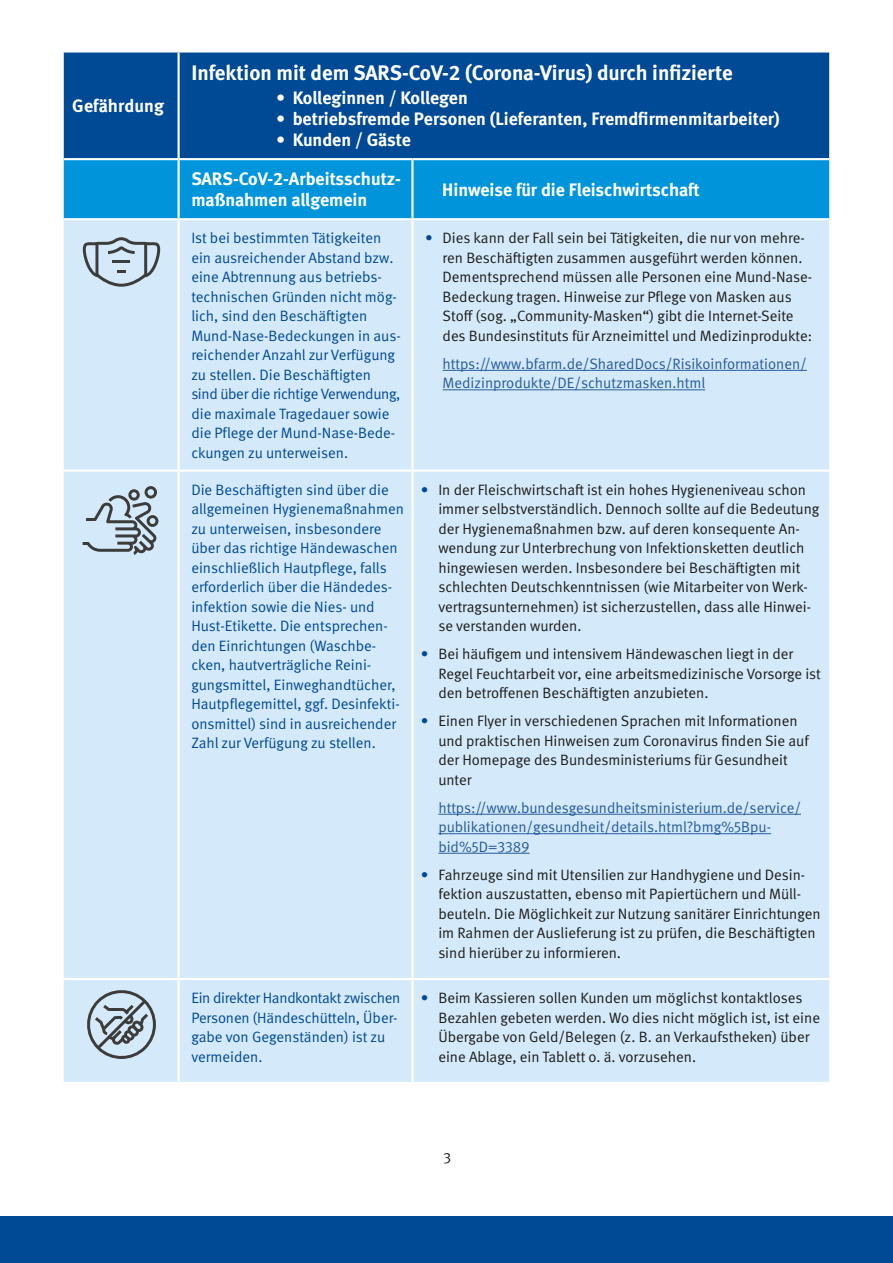
<style>
.page{position:relative;width:893px;height:1263px;background:#fff}
.page>*{position:absolute;margin:0;border:0;box-sizing:border-box;transform-origin:0 0}
.Tabelle_fett_weiß{font:700 21px "DGUV Meta";color:#fff}
.Tabelle_fett_weiß-2{font:700 18px "DGUV Meta";color:#fff}
.Tabelle_regular{font:700 18px/21px "DGUV Meta";color:#fff}
.Tabelle_regular-2{font:15px/19.5px "DGUV Meta";color:#1d1d1b}
.Tabelle_regular-3{font:15px/19.5px "DGUV Meta";color:#004994}
.Tabelle_regular-4{font:15px/19.5px "DGUV Meta";color:#275b9b}
.s1{color:#004994}
.s2{color:#d4eafa}
</style>
<div class="page">
<div style="left:0;top:1216px;width:893px;height:47px;background:#004994"></div>
<div style="left:64px;top:53px;width:765px;height:105px;background:#004994"></div>
<div style="left:64px;top:160px;width:765px;height:58px;background:#0095db"></div>
<div style="left:64px;top:220px;width:765px;height:862px;background:#d4eafa"></div>
<hr style="left:178px;top:53px;width:2px;height:105px;background:#fff">
<hr style="left:178px;top:160px;width:2px;height:58px;background:#fff">
<hr style="left:411px;top:160px;width:3px;height:58px;background:#fff">
<hr style="left:178px;top:220px;width:2px;height:249px;background:#fff">
<hr style="left:411px;top:220px;width:3px;height:249px;background:#fff">
<hr style="left:64px;top:469px;width:115px;height:3px;background:#fff">
<hr style="left:179px;top:469px;width:233px;height:3px;background:#fff">
<hr style="left:178px;top:472px;width:2px;height:506px;background:#fff">
<hr style="left:412px;top:469px;width:417px;height:3px;background:#fff">
<hr style="left:411px;top:472px;width:3px;height:506px;background:#fff">
<hr style="left:64px;top:978px;width:115px;height:2px;background:#fff">
<hr style="left:179px;top:978px;width:233px;height:2px;background:#fff">
<hr style="left:178px;top:980px;width:2px;height:102px;background:#fff">
<hr style="left:412px;top:978px;width:417px;height:2px;background:#fff">
<hr style="left:411px;top:980px;width:3px;height:102px;background:#fff">
<hr style="left:443px;top:370px;width:364px;height:1px;background:#275b9b">
<hr style="left:443px;top:389px;width:262px;height:1px;background:#275b9b">
<hr style="left:438px;top:814px;width:363px;height:1px;background:#275b9b">
<hr style="left:438px;top:833px;width:333px;height:1px;background:#275b9b">
<hr style="left:438px;top:853px;width:92px;height:1px;background:#275b9b">
<svg style="left:84px;top:987px;width:72px;height:72px;background:#abbbc7"></svg>
<svg style="left:83px;top:486px;width:75px;height:69px;background:#acbcc7"></svg>
<svg style="left:83px;top:237px;width:77px;height:50px;background:#afbfcb"></svg>
<p class="Tabelle_fett_weiß-2" style="left:72px;top:95px;width:93px">Gefährdung</p>
<p class="Tabelle_fett_weiß" style="left:191px;top:61px;width:543px">Infektion mit dem SARS-CoV-2 (Corona-Virus) durch infizierte</p>
<p class="Tabelle_fett_weiß-2" style="left:276px;top:87px;width:193px">• Kolleginnen / Kollegen</p>
<p class="Tabelle_fett_weiß-2" style="left:276px;top:108px;width:505px">• betriebsfremde Personen (Lieferanten, Fremdfirmenmitarbeiter)</p>
<p class="Tabelle_fett_weiß-2" style="left:276px;top:129px;width:136px">• Kunden / Gäste</p>
<p class="Tabelle_regular" style="left:191px;top:169px;width:211px">SARS-CoV-2-Arbeitsschutz&shy;maßnahmen allgemein</p>
<p class="Tabelle_regular" style="left:442px;top:180px;width:259px">Hinweise für die Fleischwirtschaft</p>
<p class="Tabelle_regular-3" style="left:191px;top:229px;width:211px">Ist bei bestimmten Tätigkeiten ein ausreichender Abstand bzw. eine Abtrennung aus betriebs&shy;technischen Gründen nicht mög&shy;lich, sind den Beschäftigten<br>Mund-Nase-Bedeckungen in aus&shy;reichender Anzahl zur Verfügung zu stellen. Die Beschäftigten sind über die richtige Verwendung, die maximale Tragedauer sowie die Pflege der Mund-Nase-Bede&shy;ckungen zu unterweisen.</p>
<p class="Tabelle_regular-2" style="left:443px;top:229px;width:371px;text-indent:-17px"><span class="s1">•</span> Dies kann der Fall sein bei Tätigkeiten, die nur von mehre&shy;ren Beschäftigten zusammen ausgeführt werden können.<br>Dementsprechend müssen alle Personen eine Mund-Nase-Bedeckung tragen. Hinweise zur Pflege von Masken aus Stoff (sog. „Community-Masken“) gibt die Internet-Seite des Bundesinstituts für Arzneimittel und Medizinprodukte:</p>
<p class="Tabelle_regular-4" style="left:443px;top:354px;width:366px;text-indent:-17px"><span class="s2">•</span> https://www.bfarm.de/SharedDocs/Risikoinformationen/<br>Medizinprodukte/DE/schutzmasken.html</p>
<p class="Tabelle_regular-3" style="left:191px;top:480px;width:214px">Die Beschäftigten sind über die allgemeinen Hygienemaßnahmen zu unterweisen, insbesondere über das richtige Händewaschen einschließlich Hautpflege, falls erforderlich über die Händedes&shy;infektion sowie die Nies- und<br>Hust-Etikette. Die entsprechen&shy;den Einrichtungen (Waschbe&shy;cken, hautverträgliche Reini&shy;gungsmittel, Einweghandtücher,<br>Hautpflegemittel, ggf. Desinfekti&shy;onsmittel) sind in ausreichender<br>Zahl zur Verfügung zu stellen.</p>
<p class="Tabelle_regular-2" style="left:438px;top:480px;width:383px;text-indent:-17px"><span class="s1">•</span> In der Fleischwirtschaft ist ein hohes Hygieneniveau schon immer selbstverständlich. Dennoch sollte auf die Bedeutung der Hygienemaßnahmen bzw. auf deren konsequente An&shy;wendung zur Unterbrechung von Infektionsketten deutlich hingewiesen werden. Insbesondere bei Beschäftigten mit schlechten Deutschkenntnissen (wie Mitarbeiter von Werk&shy;vertragsunternehmen) ist sicherzustellen, dass alle Hinwei&shy;se verstanden wurden.</p>
<p class="Tabelle_regular-2" style="left:438px;top:645px;width:384px;text-indent:-17px"><span class="s1">•</span> Bei häufigem und intensivem Händewaschen liegt in der<br>Regel Feuchtarbeit vor, eine arbeitsmedizinische Vorsorge ist den betroffenen Beschäftigten anzubieten.</p>
<p class="Tabelle_regular-2" style="left:438px;top:712px;width:372px;text-indent:-17px"><span class="s1">•</span> Einen Flyer in verschiedenen Sprachen mit Informationen und praktischen Hinweisen zum Coronavirus finden Sie auf der Homepage des Bundesministeriums für Gesundheit unter</p>
<p class="Tabelle_regular-4" style="left:438px;top:798px;width:364px">https://www.bundesgesundheitsministerium.de/service/ publikationen/gesundheit/details.html?bmg%5Bpu&shy;bid%5D=3389</p>
<p class="Tabelle_regular-2" style="left:438px;top:865px;width:384px;text-indent:-17px"><span class="s1">•</span> Fahrzeuge sind mit Utensilien zur Handhygiene und Desin&shy;fektion auszustatten, ebenso mit Papiertüchern und Müll&shy;beuteln. Die Möglichkeit zur Nutzung sanitärer Einrichtungen im Rahmen der Auslieferung ist zu prüfen, die Beschäftigten sind hierüber zu informieren.</p>
<p class="Tabelle_regular-3" style="left:191px;top:988px;width:211px">Ein direkter Handkontakt zwischen<br>Personen (Händeschütteln, Über&shy;gabe von Gegenständen) ist zu vermeiden.</p>
<p class="Tabelle_regular-2" style="left:438px;top:988px;width:383px;text-indent:-17px"><span class="s1">•</span> Beim Kassieren sollen Kunden um möglichst kontaktloses Bezahlen gebeten werden. Wo dies nicht möglich ist, ist eine Übergabe von Geld/Belegen (z. B. an Verkaufstheken) über eine Ablage, ein Tablett o. ä. vorzusehen.</p>
<p class="Tabelle_regular-2" style="left:443px;top:1149px;width:9px">3</p>
</div>
